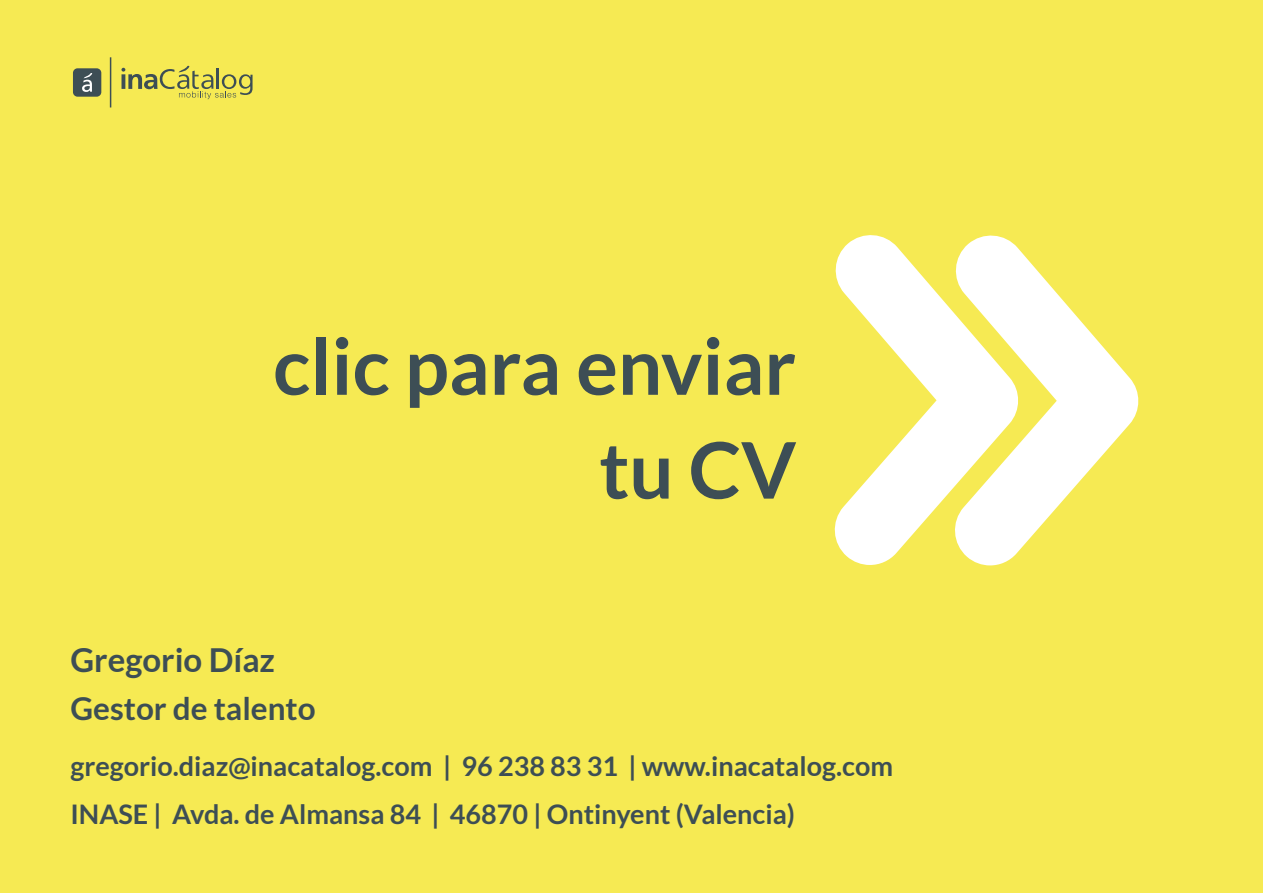
<style>
.page{position:relative;width:1263px;height:893px;background:#f6ea53}
.page>*{position:absolute;margin:0;border:0;box-sizing:border-box;transform-origin:0 0}
.t1{font:700 78px/103.8px "Lato";color:#3d4e55;text-align:right}
.t2{font:700 33px "Lato";color:#3d4e55}
.t3{font:700 31.5px "Lato";color:#3d4e55}
.t4{font:700 27px/47.8px "Lato";color:#3d4e55}
</style>
<div class="page">
<svg style="left:121px;top:65px;width:132px;height:34px"></svg>
<div style="left:73px;top:68px;width:28px;height:29px;background:#3d4e55;border-radius:5px"></div>
<svg style="left:82px;top:73px;width:10px;height:19px"></svg>
<hr style="left:110px;top:57px;width:1px;height:50px;background:#3d4e55">
<svg style="left:1021px;top:252px;width:118px;height:296px"></svg>
<svg style="left:834px;top:235px;width:187px;height:330px;fill:#fff"></svg>
<h1 class="t1" style="left:273px;top:313px;width:525px">clic para enviar tu CV</h1>
<p class="t2" style="left:70px;top:641px;width:206px">Gregorio Díaz</p>
<p class="t3" style="left:70px;top:690px;width:247px">Gestor de talento</p>
<p class="t4" style="left:70px;top:741px;width:824px">gregorio.diaz@inacatalog.com | 96 238 83 31 | www.inacatalog.com<br>INASE | Avda. de Almansa 84 | 46870 | Ontinyent (Valencia)</p>
</div>
